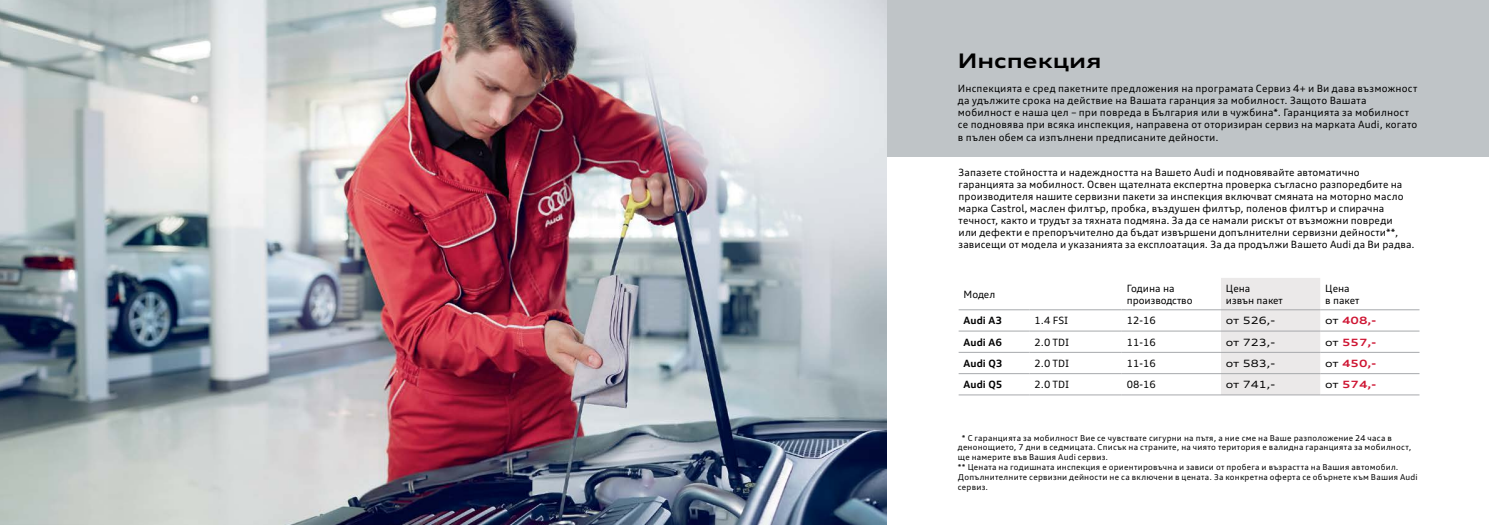
<style>
.page{position:relative;width:1489px;height:525px;background:#fff}
.page>*{position:absolute;margin:0;border:0;box-sizing:border-box;transform-origin:0 0}
.t1{font:700 expanded 20px "Audi Type";letter-spacing:.005em;color:#000}
.t2{font:10px/12px "Audi Type";letter-spacing:.015em;color:#000}
.t3{font:expanded 10px "Audi Type";color:#000}
.t4{font:700 expanded 10px "Audi Type";color:#ce1432}
.t5{font:700 10px "Audi Type";color:#000}
.t6{font:8.12px/9.8px "Audi Type";letter-spacing:.025em;color:#000}
.s1{font-weight:400;color:#000}
</style>
<div class="page">
<div style="left:886px;top:0;width:602px;height:157px;background:#bfc4c7"></div>
<img style="left:0;top:0;width:886px;height:524px">
<div style="left:1220px;top:278px;width:100px;height:116px;background:#ebe9e9"></div>
<hr style="left:958px;top:309px;width:71px;height:1px;background:#a7a9ac">
<hr style="left:1121px;top:309px;width:99px;height:1px;background:#a7a9ac">
<hr style="left:1220px;top:309px;width:100px;height:1px;background:#a7a9ac">
<hr style="left:958px;top:330px;width:71px;height:1px;background:#a7a9ac">
<hr style="left:1121px;top:330px;width:99px;height:1px;background:#a7a9ac">
<hr style="left:1220px;top:330px;width:100px;height:1px;background:#a7a9ac">
<hr style="left:958px;top:352px;width:71px;height:1px;background:#a7a9ac">
<hr style="left:1121px;top:352px;width:99px;height:1px;background:#a7a9ac">
<hr style="left:1220px;top:352px;width:100px;height:1px;background:#a7a9ac">
<hr style="left:958px;top:373px;width:71px;height:1px;background:#a7a9ac">
<hr style="left:1121px;top:373px;width:99px;height:1px;background:#a7a9ac">
<hr style="left:1220px;top:373px;width:100px;height:1px;background:#a7a9ac">
<hr style="left:958px;top:394px;width:71px;height:1px;background:#a7a9ac">
<hr style="left:1121px;top:394px;width:99px;height:1px;background:#a7a9ac">
<hr style="left:1220px;top:394px;width:100px;height:1px;background:#a7a9ac">
<hr style="left:1029px;top:309px;width:92px;height:1px;background:#a7a9ac">
<hr style="left:1029px;top:330px;width:92px;height:1px;background:#a7a9ac">
<hr style="left:1029px;top:352px;width:92px;height:1px;background:#a7a9ac">
<hr style="left:1029px;top:373px;width:92px;height:1px;background:#a7a9ac">
<hr style="left:1029px;top:394px;width:92px;height:1px;background:#a7a9ac">
<hr style="left:1320px;top:309px;width:99px;height:1px;background:#a7a9ac">
<hr style="left:1320px;top:330px;width:99px;height:1px;background:#a7a9ac">
<hr style="left:1320px;top:352px;width:99px;height:1px;background:#a7a9ac">
<hr style="left:1320px;top:373px;width:99px;height:1px;background:#a7a9ac">
<hr style="left:1320px;top:394px;width:99px;height:1px;background:#a7a9ac">
<h1 class="t1" style="left:957px;top:49px;width:145px">Инспекция</h1>
<p class="t2" style="left:957px;top:83px;width:461px">Инспекцията е сред пакетните предложения на програмата Сервиз 4+ и Ви дава възможност да удължите срока на действие на Вашата гаранция за мобилност. Защото Вашата мобилност е наша цел – при повреда в България или в чужбина*. Гаранцията за мобилност се подновява при всяка инспекция, направена от оторизиран сервиз на марката Audi, когато в пълен обем са изпълнени предписаните дейности.</p>
<p class="t2" style="left:958px;top:166px;width:457px">Запазете стойността и надеждността на Вашето Audi и подновявайте автоматично гаранцията за мобилност. Освен щателната експертна проверка съгласно разпоредбите на производителя нашите сервизни пакети за инспекция включват смяната на моторно масло марка Castrol, маслен филтър, пробка, въздушен филтър, поленов филтър и спирачна течност, както и трудът за тяхната подмяна. За да се намали рискът от възможни повреди<br>или дефекти е препоръчително да бъдат извършени допълнителни сервизни дейности**, зависещи от модела и указанията за експлоатация. За да продължи Вашето Audi да Ви радва.</p>
<p class="t2" style="left:963px;top:288px;width:33px">Модел</p>
<p class="t2" style="left:1126px;top:282px;width:67px">Година на производство</p>
<p class="t2" style="left:1225px;top:282px;width:58px">Цена<br>извън пакет</p>
<p class="t2" style="left:1325px;top:282px;width:36px">Цена<br>в пакет</p>
<p class="t5" style="left:963px;top:314px;width:40px">Audi A3</p>
<p class="t2" style="left:1034px;top:314px;width:35px">1.4 FSI</p>
<p class="t2" style="left:1126px;top:314px;width:31px">12-16</p>
<p class="t3" style="left:1225px;top:314px;width:51px">от 526,-</p>
<p class="t4" style="left:1325px;top:314px;width:52px"><span class="s1">от</span> 408,-</p>
<p class="t5" style="left:963px;top:335px;width:40px">Audi A6</p>
<p class="t2" style="left:1034px;top:335px;width:36px">2.0 TDI</p>
<p class="t2" style="left:1126px;top:335px;width:31px">11-16</p>
<p class="t3" style="left:1225px;top:335px;width:51px">от 723,-</p>
<p class="t4" style="left:1325px;top:335px;width:52px"><span class="s1">от</span> 557,-</p>
<p class="t5" style="left:963px;top:357px;width:40px">Audi Q3</p>
<p class="t2" style="left:1034px;top:357px;width:36px">2.0 TDI</p>
<p class="t2" style="left:1126px;top:357px;width:31px">11-16</p>
<p class="t3" style="left:1225px;top:357px;width:51px">от 583,-</p>
<p class="t4" style="left:1325px;top:357px;width:52px"><span class="s1">от</span> 450,-</p>
<p class="t5" style="left:963px;top:378px;width:40px">Audi Q5</p>
<p class="t2" style="left:1034px;top:378px;width:36px">2.0 TDI</p>
<p class="t2" style="left:1126px;top:378px;width:31px">08-16</p>
<p class="t3" style="left:1225px;top:378px;width:51px">от 741,-</p>
<p class="t4" style="left:1325px;top:378px;width:52px"><span class="s1">от</span> 574,-</p>
<p class="t6" style="left:957px;top:432px;width:461px;text-indent:4px">* С гаранцията за мобилност Вие се чувствате сигурни на пътя, а ние сме на Ваше разположение 24 часа в денонощието, 7 дни в седмицата. Списък на страните, на чиято територия е валидна гаранцията за мобилност, ще намерите във Вашия Audi сервиз.<br>** Цената на годишната инспекция е ориентировъчна и зависи от пробега и възрастта на Вашия автомобил.<br>Допълнителните сервизни дейности не са включени в цената. За конкретна оферта се обърнете към Вашия Audi сервиз.</p>
</div>
